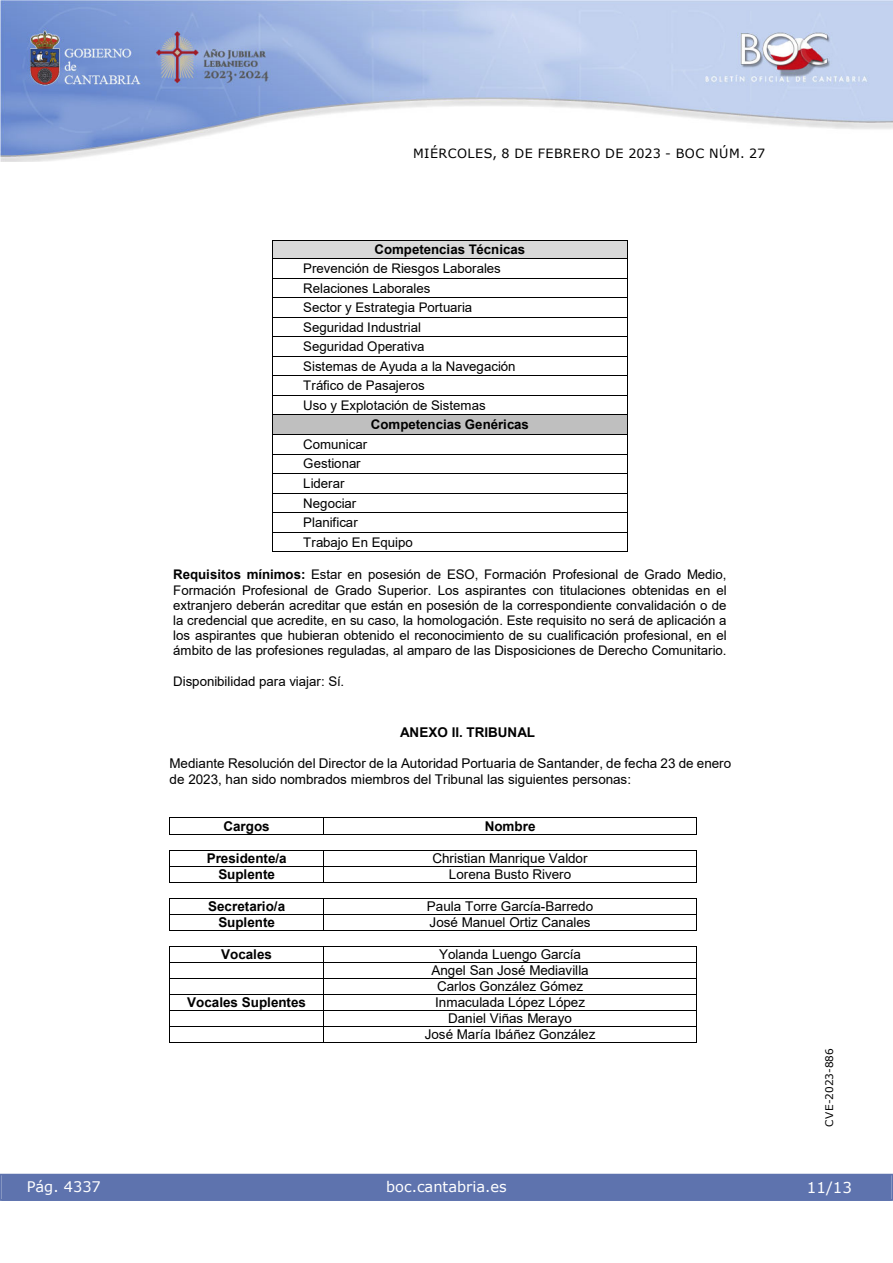
<style>
.page{position:relative;width:893px;height:1263px;background:#fff}
.page>*{position:absolute;margin:0;border:0;box-sizing:border-box;transform-origin:0 0}
.t1{font:15px "Verdana 2";color:#fff}
.t2{font:14.55px "Verdana 2";color:#fff}
.t3{font:13.5px/16px "Arial";color:#000;text-align:center}
.t4{font:700 13.5px "Arial";color:#000}
.t5{font:13.2px/15.1px "Arial";color:#000;text-align:justify}
.t6{font:700 13.2px "Arial";color:#000}
.t7{font:12.75px "Verdana 2";letter-spacing:.035em;color:#000}
.t8{font:10.5px "Verdana 2";color:#000}
.s1{font-weight:700}
</style>
<div class="page">
<img style="left:0;top:0;width:893px;height:161px">
<div style="left:1px;top:1174px;width:890px;height:27px;background:#5e73ae"></div>
<div style="left:273px;top:240px;width:354px;height:19px;background:#d9d9d9"></div>
<hr style="left:273px;top:240px;width:354px;height:1px;background:#000">
<hr style="left:273px;top:259px;width:354px;height:1px;background:#000">
<hr style="left:273px;top:278px;width:354px;height:1px;background:#000">
<hr style="left:273px;top:298px;width:354px;height:1px;background:#000">
<hr style="left:273px;top:317px;width:354px;height:1px;background:#000">
<hr style="left:273px;top:336px;width:354px;height:1px;background:#000">
<hr style="left:273px;top:356px;width:354px;height:1px;background:#000">
<hr style="left:273px;top:376px;width:354px;height:1px;background:#000">
<hr style="left:273px;top:395px;width:354px;height:1px;background:#000">
<div style="left:273px;top:415px;width:354px;height:19px;background:#bfbfbf"></div>
<hr style="left:273px;top:415px;width:354px;height:1px;background:#000">
<hr style="left:273px;top:434px;width:354px;height:1px;background:#000">
<hr style="left:273px;top:454px;width:354px;height:1px;background:#000">
<hr style="left:273px;top:473px;width:354px;height:1px;background:#000">
<hr style="left:273px;top:493px;width:354px;height:1px;background:#000">
<hr style="left:273px;top:512px;width:354px;height:1px;background:#000">
<hr style="left:273px;top:532px;width:354px;height:1px;background:#000">
<svg style="left:272px;top:240px;width:1px;height:312px"></svg>
<hr style="left:273px;top:551px;width:354px;height:1px;background:#000">
<svg style="left:627px;top:240px;width:1px;height:312px"></svg>
<hr style="left:170px;top:818px;width:153px;height:1px;background:#000">
<hr style="left:324px;top:818px;width:373px;height:1px;background:#000">
<hr style="left:171px;top:834px;width:152px;height:1px;background:#000">
<svg style="left:323px;top:818px;width:2px;height:17px"></svg>
<hr style="left:324px;top:834px;width:373px;height:1px;background:#000">
<hr style="left:171px;top:850px;width:152px;height:1px;background:#000">
<hr style="left:324px;top:850px;width:373px;height:1px;background:#000">
<hr style="left:170px;top:866px;width:153px;height:1px;background:#000">
<hr style="left:324px;top:866px;width:373px;height:1px;background:#000">
<hr style="left:171px;top:882px;width:152px;height:1px;background:#000">
<svg style="left:323px;top:850px;width:1px;height:33px"></svg>
<hr style="left:324px;top:882px;width:373px;height:1px;background:#000">
<hr style="left:171px;top:898px;width:152px;height:1px;background:#000">
<hr style="left:324px;top:898px;width:373px;height:1px;background:#000">
<hr style="left:170px;top:914px;width:153px;height:1px;background:#000">
<hr style="left:324px;top:914px;width:373px;height:1px;background:#000">
<hr style="left:171px;top:930px;width:152px;height:1px;background:#000">
<svg style="left:323px;top:898px;width:1px;height:33px"></svg>
<hr style="left:324px;top:930px;width:373px;height:1px;background:#000">
<hr style="left:171px;top:946px;width:152px;height:1px;background:#000">
<hr style="left:324px;top:946px;width:373px;height:1px;background:#000">
<hr style="left:170px;top:962px;width:153px;height:1px;background:#000">
<hr style="left:324px;top:962px;width:373px;height:1px;background:#000">
<hr style="left:170px;top:978px;width:153px;height:1px;background:#000">
<hr style="left:324px;top:978px;width:373px;height:1px;background:#000">
<hr style="left:170px;top:994px;width:153px;height:1px;background:#000">
<hr style="left:324px;top:994px;width:373px;height:1px;background:#000">
<hr style="left:170px;top:1010px;width:153px;height:1px;background:#000">
<hr style="left:324px;top:1010px;width:373px;height:1px;background:#000">
<hr style="left:170px;top:1026px;width:153px;height:1px;background:#000">
<hr style="left:324px;top:1026px;width:373px;height:1px;background:#000">
<hr style="left:170px;top:1042px;width:153px;height:1px;background:#000">
<svg style="left:323px;top:946px;width:1px;height:97px"></svg>
<hr style="left:324px;top:1042px;width:373px;height:1px;background:#000">
<p class="t7" style="left:413px;top:144px;width:354px">MIÉRCOLES, 8 DE FEBRERO DE 2023 - BOC NÚM. 27</p>
<p class="t6" style="left:375px;top:240px;width:152px">Competencias Técnicas</p>
<p class="t5" style="left:303px;top:261px;width:199px">Prevención de Riesgos Laborales</p>
<p class="t5" style="left:303px;top:280px;width:129px">Relaciones Laborales</p>
<p class="t5" style="left:303px;top:300px;width:170px">Sector y Estrategia Portuaria</p>
<p class="t5" style="left:303px;top:319px;width:119px">Seguridad Industrial</p>
<p class="t5" style="left:303px;top:339px;width:123px">Seguridad Operativa</p>
<p class="t5" style="left:303px;top:359px;width:214px">Sistemas de Ayuda a la Navegación</p>
<p class="t5" style="left:303px;top:378px;width:123px">Tráfico de Pasajeros</p>
<p class="t5" style="left:303px;top:398px;width:184px">Uso y Explotación de Sistemas</p>
<p class="t6" style="left:371px;top:415px;width:160px">Competencias Genéricas</p>
<p class="t5" style="left:303px;top:437px;width:65px">Comunicar</p>
<p class="t5" style="left:303px;top:456px;width:59px">Gestionar</p>
<p class="t5" style="left:303px;top:476px;width:43px">Liderar</p>
<p class="t5" style="left:303px;top:495px;width:54px">Negociar</p>
<p class="t5" style="left:303px;top:515px;width:56px">Planificar</p>
<p class="t5" style="left:303px;top:534px;width:111px">Trabajo En Equipo</p>
<p class="t5" style="left:173px;top:567px;width:555px"><span class="s1">Requisitos mínimos:</span> Estar en posesión de ESO, Formación Profesional de Grado Medio, Formación Profesional de Grado Superior. Los aspirantes con titulaciones obtenidas en el extranjero deberán acreditar que están en posesión de la correspondiente convalidación o de la credencial que acredite, en su caso, la homologación. Este requisito no será de aplicación a los aspirantes que hubieran obtenido el reconocimiento de su cualificación profesional, en el ámbito de las profesiones reguladas, al amparo de las Disposiciones de Derecho Comunitario.</p>
<p class="t5" style="left:173px;top:673px;width:173px">Disponibilidad para viajar: Sí.</p>
<p class="t4" style="left:400px;top:723px;width:136px">ANEXO II. TRIBUNAL</p>
<p class="t3" style="left:170px;top:756px;width:563px;line-height:15.5px;text-align:left">Mediante Resolución del Director de la Autoridad Portuaria de Santander, de fecha 23 de enero de 2023, han sido nombrados miembros del Tribunal las siguientes personas:</p>
<p class="t4" style="left:223px;top:816px;width:48px">Cargos</p>
<p class="t4" style="left:485px;top:816px;width:52px">Nombre</p>
<p class="t4" style="left:207px;top:848px;width:81px">Presidente/a</p>
<p class="t3" style="left:433px;top:850px;width:156px">Christian Manrique Valdor</p>
<p class="t4" style="left:218px;top:864px;width:58px">Suplente</p>
<p class="t3" style="left:449px;top:866px;width:124px">Lorena Busto Rivero</p>
<p class="t4" style="left:208px;top:896px;width:78px">Secretario/a</p>
<p class="t3" style="left:427px;top:898px;width:168px">Paula Torre García-Barredo</p>
<p class="t4" style="left:218px;top:912px;width:58px">Suplente</p>
<p class="t3" style="left:430px;top:914px;width:163px">José Manuel Ortiz Canales</p>
<p class="t4" style="left:221px;top:945px;width:52px">Vocales</p>
<p class="t3" style="left:431px;top:946px;width:159px">Yolanda Luengo García<br>Angel San José Mediavilla<br>Carlos González Gómez</p>
<p class="t4" style="left:187px;top:993px;width:120px">Vocales Suplentes</p>
<p class="t3" style="left:425px;top:994px;width:172px">Inmaculada López López<br>Daniel Viñas Merayo<br>José María Ibáñez González</p>
<p class="t2" style="left:27px;top:1177px;width:76px">Pág. 4337</p>
<p class="t2" style="left:386px;top:1177px;width:122px">boc.cantabria.es</p>
<p class="t8" style="left:822px;top:1126px;width:80px;rotate:-90deg">CVE-2023-886</p>
<p class="t1" style="left:807px;top:1177px;width:46px">11/13</p>
</div>
